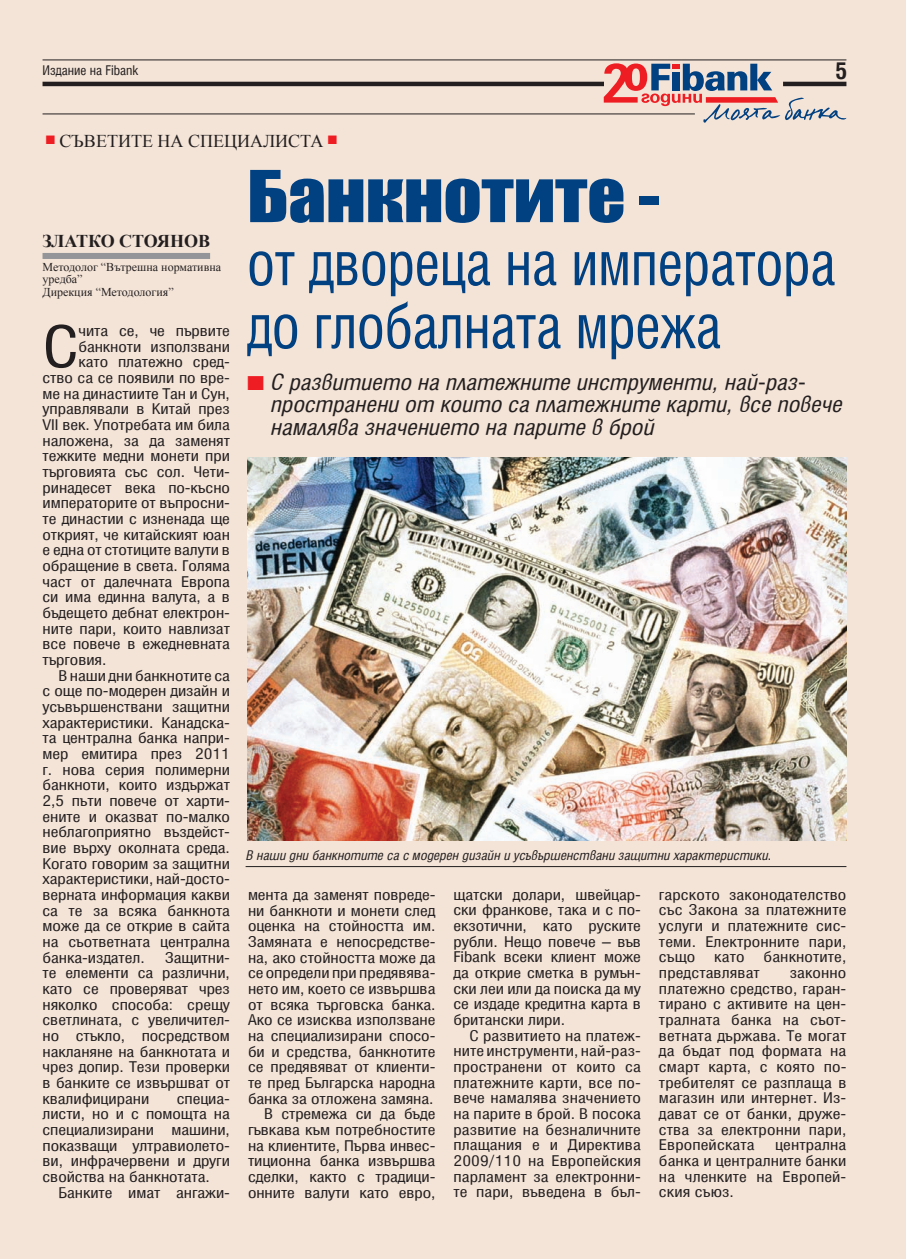
<style>
.page{position:relative;width:906px;height:1259px;background:#f4e4d7}
.page>*{position:absolute;margin:0;border:0;box-sizing:border-box;transform-origin:0 0}
.t1{font:66px "Impact";letter-spacing:-.005em;color:#014081;scale:1.14 1}
.t2{font:63px/63px "Hebar Cond XP";letter-spacing:-.005em;color:#014081;scale:.91 1}
.t3{font:58.5px "Hebar Cond XP";color:#231f20;scale:1.17 1}
.t4{font:23.55px "Hebar Cond XP Bold";color:#231f20}
.t5{font:22.5px/22.5px "Hebar Cond XP Italic";letter-spacing:.005em;color:#231f20;scale:1.05 1}
.t6{font:18px "Times New Roman";color:#231f20}
.t7{font:700 18px "Times New Roman";color:#231f20}
.t8{font:15px/15.6px "Hebar Cond XP";letter-spacing:-.005em;color:#231f20;text-align:justify;scale:1.17 1}
.t9{font:13.5px "Hebar Cond XP Italic";letter-spacing:.005em;color:#231f20}
.t10{font:13.5px "Hebar Cond XP";color:#231f20}
.t11{font:12px/12.8px "Times New Roman";color:#231f20}
.s1{color:#ee1d23}
</style>
<div class="page">
<div style="left:43px;top:253px;width:167px;height:6px;background:#939598"></div>
<hr style="left:43px;top:60px;width:803px;height:1px;background:#231f20">
<hr style="left:43px;top:82px;width:803px;height:4px;background:#231f20">
<hr style="left:43px;top:114px;width:652px;height:1px;background:#231f20">
<svg style="left:604px;top:63px;width:242px;height:60px"></svg>
<img style="left:247px;top:458px;width:599px;height:382px">
<hr style="left:246px;top:866px;width:600px;height:1px;background:#231f20">
<p class="t10" style="left:43px;top:63px;width:97px">Издание на Fibank</p>
<h3 class="t4" style="left:835px;top:58px;width:13px">5</h3>
<p class="t6" style="left:46px;top:129px;width:293px"><sup>■</sup> Съв етите на специалиста <sup>■</sup></p>
<h1 class="t1" style="left:247px;top:145px;width:364px">Банкнотите -</h1>
<h2 class="t2" style="left:247px;top:235px;width:648px">от двореца на императора до глобалната мрежа</h2>
<h3 class="t5" style="left:270px;top:372px;width:546px;text-indent:-23px"><span class="s1">■</span> С развитието на платежните инструменти, най-раз&shy;пространени от които са платежните карти, все повече намалява значението на парите в брой</h3>
<p class="t7" style="left:43px;top:228px;width:169px">Златко Стоянов</p>
<p class="t11" style="left:43px;top:260px;width:180px">Методолог “Вътрешна нормативна уредба”<br>Дирекция “Методология”</p>
<h3 class="t3" style="left:43px;top:318px;width:33px">С</h3>
<p class="t8" style="left:78px;top:324px;width:131px">чита се, че първите</p>
<p class="t8" style="left:78px;top:339px;width:131px">банкноти използвани</p>
<p class="t8" style="left:78px;top:355px;width:131px">като платежно сред-</p>
<p class="t8" style="left:43px;top:371px;width:162px">ство са се появили по вре-</p>
<p class="t8" style="left:43px;top:386px;width:162px">ме на династиите Тан и Сун,</p>
<p class="t8" style="left:43px;top:402px;width:162px">управлявали в Китай през</p>
<p class="t8" style="left:43px;top:418px;width:162px">VII век. Употребата им била</p>
<p class="t8" style="left:43px;top:433px;width:162px">наложена, за да заменят</p>
<p class="t8" style="left:43px;top:449px;width:162px">тежките медни монети при</p>
<p class="t8" style="left:43px;top:465px;width:162px">търговията със сол. Чети-</p>
<p class="t8" style="left:43px;top:480px;width:162px">ринадесет века по-късно</p>
<p class="t8" style="left:43px;top:496px;width:162px">императорите от въпросни-</p>
<p class="t8" style="left:43px;top:512px;width:162px">те династии с изненада ще</p>
<p class="t8" style="left:43px;top:527px;width:162px">открият, че китайският юан</p>
<p class="t8" style="left:43px;top:543px;width:162px">е една от стотиците валути в</p>
<p class="t8" style="left:43px;top:559px;width:162px">обращение в света. Голяма</p>
<p class="t8" style="left:43px;top:574px;width:162px">част от далечната Европа</p>
<p class="t8" style="left:43px;top:590px;width:162px">си има единна валута, а в</p>
<p class="t8" style="left:43px;top:606px;width:162px">бъдещето дебнат електрон-</p>
<p class="t8" style="left:43px;top:621px;width:162px">ните пари, които навлизат</p>
<p class="t8" style="left:43px;top:637px;width:162px">все повече в ежедневната</p>
<p class="t8" style="left:43px;top:653px;width:56px">търговия.</p>
<p class="t8" style="left:59px;top:668px;width:148px">В наши дни банкнотите са</p>
<p class="t8" style="left:43px;top:684px;width:162px">с още по-модерен дизайн и</p>
<p class="t8" style="left:43px;top:700px;width:162px">усъвършенствани защитни</p>
<p class="t8" style="left:43px;top:715px;width:162px">характеристики. Канадска-</p>
<p class="t8" style="left:43px;top:731px;width:162px">та централна банка напри-</p>
<p class="t8" style="left:43px;top:747px;width:162px">мер емитира през 2011</p>
<p class="t8" style="left:43px;top:762px;width:162px">г. нова серия полимерни</p>
<p class="t8" style="left:43px;top:778px;width:162px">банкноти, които издържат</p>
<p class="t8" style="left:43px;top:793px;width:162px">2,5 пъти повече от харти-</p>
<p class="t8" style="left:43px;top:809px;width:162px">ените и оказват по-малко</p>
<p class="t8" style="left:43px;top:825px;width:162px">неблагоприятно въздейст-</p>
<p class="t8" style="left:43px;top:840px;width:162px">вие върху околната среда.</p>
<p class="t8" style="left:43px;top:856px;width:162px">Когато говорим за защитни</p>
<p class="t8" style="left:43px;top:872px;width:162px">характеристики, най-досто-</p>
<p class="t8" style="left:43px;top:887px;width:162px">верната информация какви</p>
<p class="t8" style="left:43px;top:903px;width:162px">са те за всяка банкнота</p>
<p class="t8" style="left:43px;top:919px;width:162px">може да се открие в сайта</p>
<p class="t8" style="left:43px;top:934px;width:162px">на съответната централна</p>
<p class="t8" style="left:43px;top:950px;width:89px">банка-издател.</p>
<p class="t9" style="left:246px;top:848px;width:527px">В наши дни банкнотите са с модерен дизайн и усъвършенствани защитни характеристики.</p>
<p class="t8" style="left:248px;top:887px;width:162px;text-align:right">мента да заменят повреде&shy;ни банкноти и монети след оценка на стойността им.<br>Замяната е непосредстве&shy;на, ако стойността може да се определи при предявява&shy;нето им, което се извършва от всяка търговска банка.<br>Ако се изисква използване на специализирани спосо&shy;би и средства, банкнотите се предявяват от клиенти&shy;те пред Българска народна банка за отложена замяна.<br>В стремежа си да бъде гъвкава към потребностите на клиентите, Първа инвес&shy;тиционна банка извършва сделки, както с традици&shy;онните валути като евро,</p>
<p class="t8" style="left:453px;top:887px;width:162px">щатски долари, швейцар&shy;ски франкове, така и с по&shy;екзотични, като руските рубли. Нещо повече – във Fibank всеки клиент може да открие сметка в румън&shy;ски леи или да поиска да му се издаде кредитна карта в британски лири.</p>
<p class="t8" style="left:659px;top:887px;width:162px">гарското законодателство със Закона за платежните услуги и платежните сис&shy;теми. Електронните пари, също</p>
<p class="t8" style="left:714px;top:950px;width:27px">като</p>
<p class="t8" style="left:763px;top:950px;width:72px">банкнотите,</p>
<p class="t8" style="left:659px;top:965px;width:88px">представляват</p>
<p class="t8" style="left:43px;top:950px;width:162px;text-indent:122px">Защитни&shy;те елементи са различни, като се проверяват чрез няколко способа: срещу светлината, с увеличител&shy;но стъкло, посредством накланяне на банкнотата и чрез допир. Тези проверки в банките се извършват от квалифицирани</p>
<p class="t8" style="left:659px;top:965px;width:162px;text-indent:131px">законно платежно средство, гаран&shy;тирано с активите на цен&shy;тралната банка на съот&shy;ветната държава. Те могат да бъдат под формата на смарт карта, с която по&shy;требителят се разплаща в магазин или интернет. Из&shy;дават се от банки, друже&shy;ства за електронни пари, Европейската</p>
<p class="t8" style="left:453px;top:1028px;width:162px;text-indent:16px">С развитието на платеж&shy;ните инструменти, най-раз&shy;пространени от които са платежните карти, все по&shy;вече намалява значението на парите в брой. В посока развитие на безналичните плащания е и Директива 2009/110 на Европейския парламент за електронни&shy;те пари, въведена в бъл-</p>
<p class="t8" style="left:43px;top:1091px;width:162px;text-indent:134px">специа&shy;листи, но и с помощта на специализирани машини, показващи ултравиолето&shy;ви, инфрачервени и други свойства на банкнотата.</p>
<p class="t8" style="left:59px;top:1185px;width:148px">Банките имат ангажи-</p>
<p class="t8" style="left:659px;top:1138px;width:162px;text-indent:116px">централна банка и централните банки на членките на Европей&shy;ския съюз.</p>
</div>
